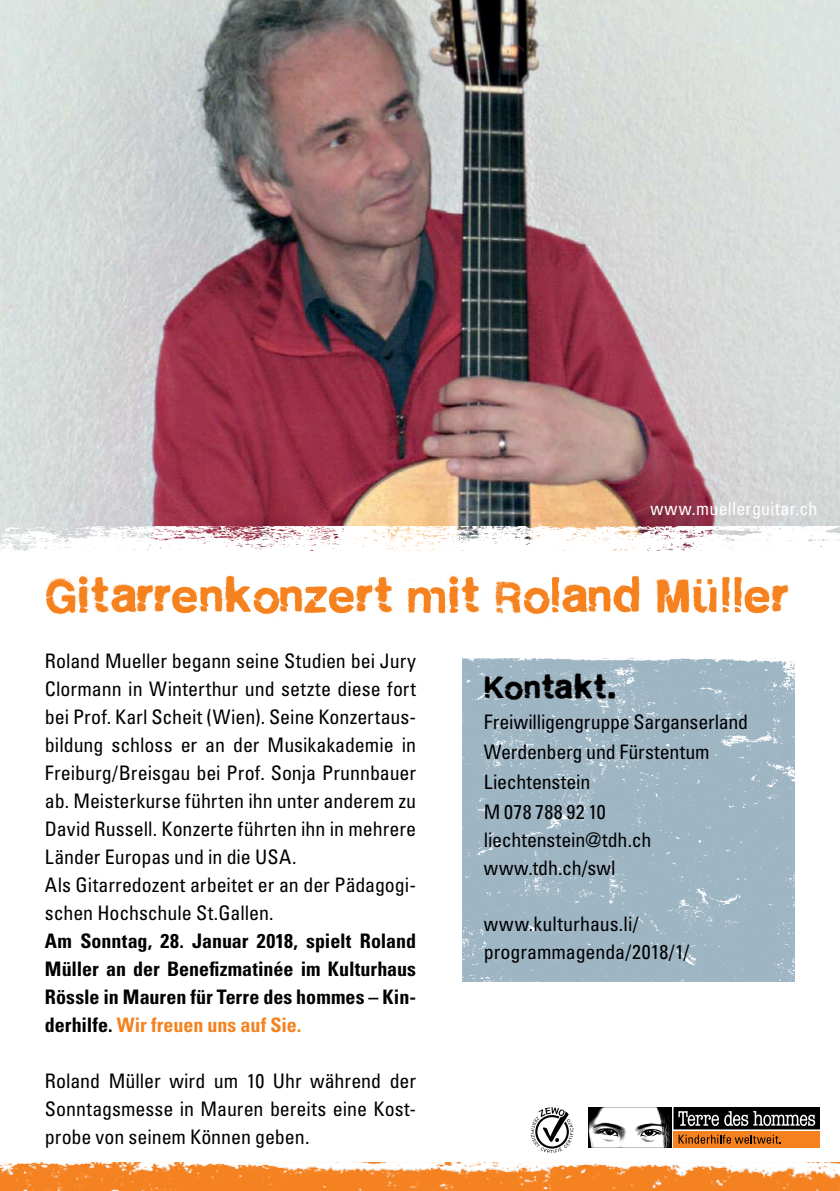
<style>
.page{position:relative;width:840px;height:1191px;background:#fff}
.page>*{position:absolute;margin:0;border:0;box-sizing:border-box;transform-origin:0 0}
.t1{font:52px "tdh cityburn";letter-spacing:.03em;color:#f5821f}
.t2{font:36px "tdh cityburn";letter-spacing:.03em;color:#000}
.t3{font:condensed 20px/28px "Univers LT Std";letter-spacing:-.005em;color:#000}
.t4{font:700 condensed 20px/28px "Univers LT Std";color:#000;text-align:justify}
.t5{font:condensed 18px "Univers LT Std";letter-spacing:.015em;color:#fff}
.s1{color:#f5821f}
</style>
<div class="page">
<img style="left:0;top:0;width:839px;height:526px">
<img style="left:462px;top:659px;width:332px;height:322px">
<img style="left:0;top:1162px;width:839px;height:29px">
<img style="left:0;top:526px;width:839px;height:25px">
<svg style="left:588px;top:1107px;width:231px;height:40px"></svg>
<svg style="left:530px;top:1107px;width:43px;height:46px"></svg>
<p class="t5" style="left:650px;top:497px;width:168px">www.muellerguitar.ch</p>
<h1 class="t1" style="left:45px;top:564px;width:743px">Gitarrenkonzert mit Roland Müller</h1>
<p class="t3" style="left:45px;top:646px;width:372px">Roland Mueller begann seine Studien bei Jury Clormann in Winterthur und setzte diese fort bei Prof. Karl Scheit (Wien). Seine Konzertaus&shy;bildung schloss er an der Musikakademie in Freiburg/Breisgau bei Prof. Sonja Prunnbauer ab. Meisterkurse führten ihn unter anderem zu David Russell. Konzerte führten ihn in mehrere Länder Europas und in die USA.<br>Als Gitarredozent arbeitet er an der Pädagogi&shy;schen Hochschule St.Gallen.</p>
<p class="t4" style="left:45px;top:927px;width:372px">Am Sonntag, 28. Januar 2018, spielt Roland Müller an der Benefizmatinée im Kulturhaus Rössle in Mauren für Terre des hommes – Kin&shy;derhilfe. <span class="s1">Wir freuen uns auf Sie.</span></p>
<h2 class="t2" style="left:483px;top:666px;width:133px">Kontakt.</h2>
<p class="t3" style="left:483px;top:707px;width:266px;line-height:30px">Freiwilligengruppe Sarganserland<br>Werdenberg und Fürstentum<br>Liechtenstein<br>M 078 788 92 10</p>
<p class="t3" style="left:483px;top:826px;width:169px">liechtenstein@tdh.ch www.tdh.ch/swl</p>
<p class="t3" style="left:483px;top:910px;width:207px">www.kulturhaus.li/ programmagenda/2018/1/</p>
<p class="t3" style="left:45px;top:1066px;width:372px;text-align:justify">Roland Müller wird um 10 Uhr während der Sonntagsmesse in Mauren bereits eine Kost&shy;probe von seinem Können geben.</p>
</div>
